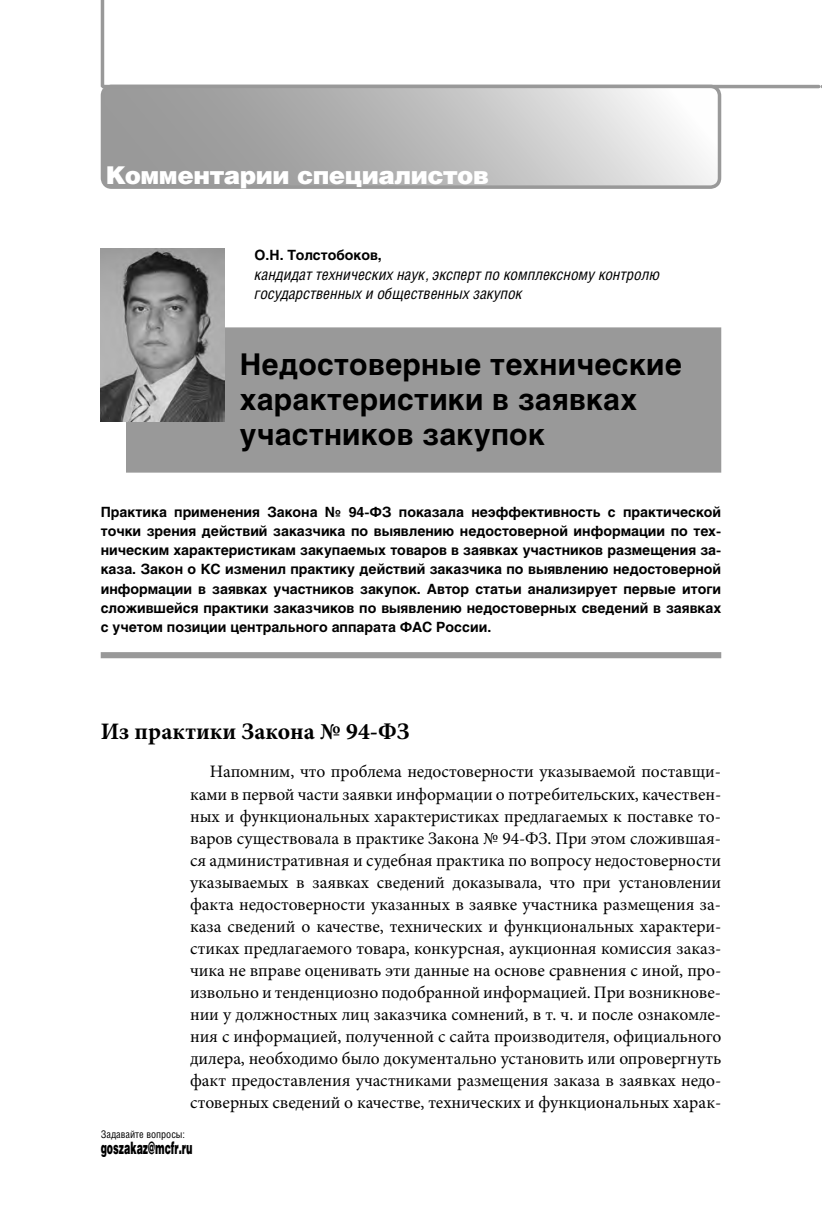
<style>
.page{position:relative;width:822px;height:1219px;background:#fff}
.page>*{position:absolute;margin:0;border:0;box-sizing:border-box;transform-origin:0 0}
.t1{font:700 29.75px/35px "Helios C";letter-spacing:.01em;color:#000}
.t2{font:24.5px "Helios Black C";letter-spacing:-.015em;color:#fff}
.t3{font:700 23.62px "Minion Pro";color:#000}
.t4{font:17.5px/22.1px "Minion Pro";letter-spacing:-.005em;color:#000;text-align:justify}
.t5{font:17.15px "Helios Black C";color:#000;scale:.55 1}
.t6{font:italic 15.75px/19.2px "Helios Cond C";color:#000}
.t7{font:700 14px/19.2px "Helios C";color:#000;text-align:justify}
.t8{font:10.5px "Helios Cond C";color:#000}
</style>
<div class="page">
<svg style="left:100px;top:0;width:718px;height:89px"></svg>
<svg style="left:102px;top:86px;width:617px;height:101px;background:#bdbdbd"></svg>
<div style="left:101px;top:85px;width:620px;height:104px;border:4px solid #999;border-radius:9px"></div>
<div style="left:101px;top:652px;width:620px;height:6px;background:#999"></div>
<div style="left:125px;top:327px;width:596px;height:145px;background:#999"></div>
<img style="left:101px;top:248px;width:124px;height:173px">
<p class="t2" style="left:106px;top:166px;width:385px">Комментарии специалистов</p>
<p class="t7" style="left:254px;top:247px;width:129px">О.Н. Толстобоков,</p>
<p class="t6" style="left:254px;top:266px;width:407px">кандидат технических наук, эксперт по комплексному контролю государственных и общественных закупок</p>
<p class="t1" style="left:240px;top:350px;width:443px">Недостоверные технические характеристики в заявках участников закупок</p>
<p class="t7" style="left:101px;top:503px;width:622px">Практика применения Закона № 94-ФЗ показала неэффективность с практической точки зрения действий заказчика по выявлению недостоверной информации по тех&shy;ническим характеристикам закупаемых товаров в заявках участников размещения за&shy;каза. Закон о КС изменил практику действий заказчика по выявлению недостоверной информации в заявках участников закупок. Автор статьи анализирует первые итоги сложившейся практики заказчиков по выявлению недостоверных сведений в заявках с учетом позиции центрального аппарата ФАС России.</p>
<p class="t3" style="left:101px;top:721px;width:310px">Из практики Закона № 94-ФЗ</p>
<p class="t4" style="left:190px;top:762px;width:533px;text-indent:20px">Напомним, что проблема недостоверности указываемой поставщи&shy;ками в первой части заявки информации о потребительских, качествен&shy;ных и функциональных характеристиках предлагаемых к поставке то&shy;варов существовала в практике Закона № 94-ФЗ. При этом сложившая&shy;ся административная и судебная практика по вопросу недостоверности указываемых в заявках сведений доказывала, что при установлении факта недостоверности указанных в заявке участника размещения за&shy;каза сведений о качестве, технических и функциональных характери&shy;стиках предлагаемого товара, конкурсная, аукционная комиссия заказ&shy;чика не вправе оценивать эти данные на основе сравнения с иной, про&shy;извольно и тенденциозно подобранной информацией. При возникнове&shy;нии у должностных лиц заказчика сомнений, в т. ч. и после ознакомле&shy;ния с информацией, полученной с сайта производителя, официального дилера, необходимо было документально установить или опровергнуть факт предоставления участниками размещения заказа в заявках недо&shy;стоверных сведений о качестве, технических и функциональных харак-</p>
<p class="t8" style="left:101px;top:1130px;width:86px">Задавайте вопросы:</p>
<p class="t5" style="left:101px;top:1141px;width:168px">goszakaz@mcfr.ru</p>
</div>
